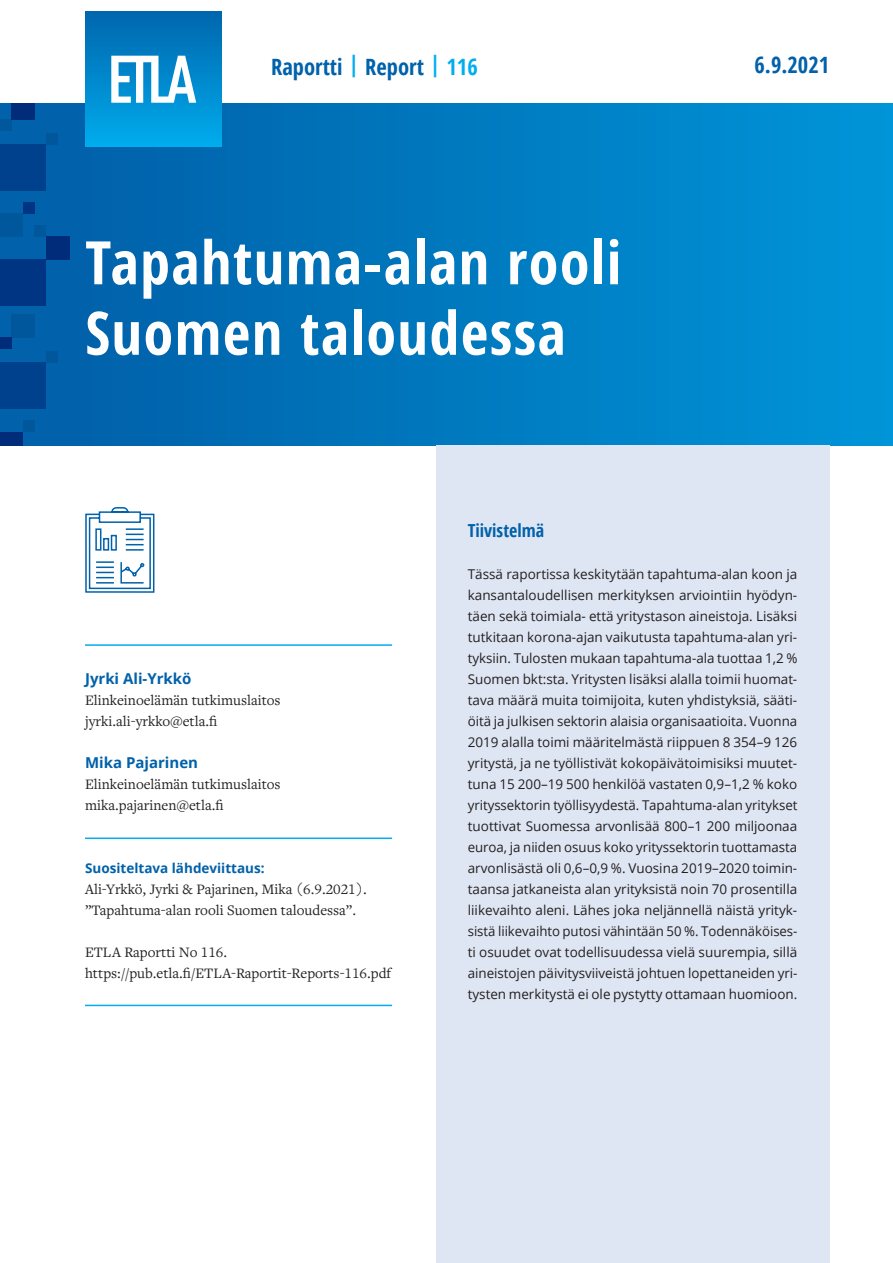
<style>
.page{position:relative;width:893px;height:1263px;background:#fff}
.page>*{position:absolute;margin:0;border:0;box-sizing:border-box;transform-origin:0 0}
.t1{font:700 condensed 60px/70.5px "Open Sans";letter-spacing:.025em;color:#fff}
.t2{font:700 condensed 22.5px "Open Sans";color:#0161aa}
.t3{font:700 condensed 18px "Open Sans";color:#0161aa}
.t4{font:15px/21px "Freight Text Pro";color:#231f20}
.t5{font:700 15px "Open Sans";color:#0161aa}
.t6{font:13.5px/21px "Open Sans";color:#231f20;text-align:justify}
.t7{font:700 13.5px "Open Sans";color:#0161aa}
.s1{color:#00aeef}
</style>
<div class="page">
<div style="left:0;top:104px;width:893px;height:342px;background:linear-gradient(to right,#015da5,#0095d8)"></div>
<div style="left:0;top:260px;width:46px;height:46px;background:#003583"></div>
<div style="left:0;top:144px;width:46px;height:46px;background:#00418e"></div>
<div style="left:0;top:362px;width:46px;height:46px;background:#00418e"></div>
<div style="left:46px;top:237px;width:23px;height:23px;background:#002c79"></div>
<div style="left:0;top:214px;width:23px;height:23px;background:#00579b"></div>
<div style="left:0;top:432px;width:23px;height:14px;background:#002c79"></div>
<div style="left:12px;top:104px;width:23px;height:16px;background:#002c79"></div>
<div style="left:35px;top:225px;width:11px;height:12px;background:#00579b"></div>
<div style="left:46px;top:133px;width:12px;height:11px;background:#00579b"></div>
<div style="left:46px;top:351px;width:12px;height:11px;background:#00579b"></div>
<div style="left:0;top:120px;width:12px;height:11px;background:#00579b"></div>
<div style="left:0;top:338px;width:12px;height:11px;background:#002c79"></div>
<div style="left:23px;top:202px;width:12px;height:12px;background:#003583"></div>
<div style="left:23px;top:420px;width:12px;height:12px;background:#00579b"></div>
<div style="left:12px;top:315px;width:23px;height:23px;background:#00579b"></div>
<div style="left:436px;top:446px;width:393px;height:817px;background:#dfe6f3"></div>
<svg style="left:85px;top:507px;width:70px;height:86px"></svg>
<div style="left:85px;top:12px;width:136px;height:135px;background:linear-gradient(to bottom,#0066ae,#00aced)"></div>
<svg style="left:111px;top:56px;width:85px;height:47px"></svg>
<hr style="left:85px;top:837px;width:307px;height:2px;background:#00aeef">
<hr style="left:85px;top:1005px;width:307px;height:1px;background:#00aeef">
<hr style="left:85px;top:644px;width:307px;height:2px;background:#00aeef">
<h2 class="t2" style="left:271px;top:51px;width:208px">Raportti <span class="s1">|</span> Report <span class="s1">| 116</span></h2>
<h2 class="t2" style="left:754px;top:49px;width:76px">6.9.2021</h2>
<h1 class="t1" style="left:85px;top:226px;width:537px">Tapahtuma-alan rooli<br>Suomen taloudessa</h1>
<p class="t5" style="left:85px;top:668px;width:108px">Jyrki Ali-Yrkkö</p>
<p class="t4" style="left:85px;top:689px;width:197px">Elinkeinoelämän tutkimuslaitos jyrki.ali-yrkko@etla.fi</p>
<p class="t5" style="left:85px;top:752px;width:115px">Mika Pajarinen</p>
<p class="t4" style="left:85px;top:773px;width:197px">Elinkeinoelämän tutkimuslaitos mika.pajarinen@etla.fi</p>
<p class="t7" style="left:85px;top:859px;width:181px">Suositeltava lähdeviittaus:</p>
<p class="t4" style="left:85px;top:878px;width:283px">Ali-Yrkkö, Jyrki &amp; Pajarinen, Mika (6.9.2021). ”Tapahtuma-alan rooli Suomen taloudessa”.</p>
<p class="t4" style="left:85px;top:941px;width:308px">ETLA Raportti No 116. https://pub.etla.fi/ETLA-Raportit-Reports-116.pdf</p>
<h3 class="t3" style="left:468px;top:518px;width:78px">Tiivistelmä</h3>
<p class="t6" style="left:468px;top:563px;width:331px">Tässä raportissa keskitytään tapahtuma-alan koon ja kansantaloudellisen merkityksen arviointiin hyödyn&shy;täen sekä toimiala- että yritystason aineistoja. Lisäksi tutkitaan korona-ajan vaikutusta tapahtuma-alan yri&shy;tyksiin. Tulosten mukaan tapahtuma-ala tuottaa 1,2 % Suomen bkt:sta. Yritysten lisäksi alalla toimii huomat&shy;tava määrä muita toimijoita, kuten yhdistyksiä, sääti&shy;öitä ja julkisen sektorin alaisia organisaatioita. Vuonna 2019 alalla toimi määritelmästä riippuen 8 354–9 126 yritystä, ja ne työllistivät kokopäivätoimisiksi muutet&shy;tuna 15 200–19 500 henkilöä vastaten 0,9–1,2 % koko yrityssektorin työllisyydestä. Tapahtuma-alan yritykset tuottivat Suomessa arvonlisää 800–1 200 miljoonaa euroa, ja niiden osuus koko yrityssektorin tuottamasta arvonlisästä oli 0,6–0,9 %. Vuosina 2019–2020 toimin&shy;taansa jatkaneista alan yrityksistä noin 70 prosentilla liikevaihto aleni. Lähes joka neljännellä näistä yrityk&shy;sistä liikevaihto putosi vähintään 50 %. Todennäköises&shy;ti osuudet ovat todellisuudessa vielä suurempia, sillä aineistojen päivitysviiveistä johtuen lopettaneiden yri&shy;tysten merkitystä ei ole pystytty ottamaan huomioon.</p>
</div>
